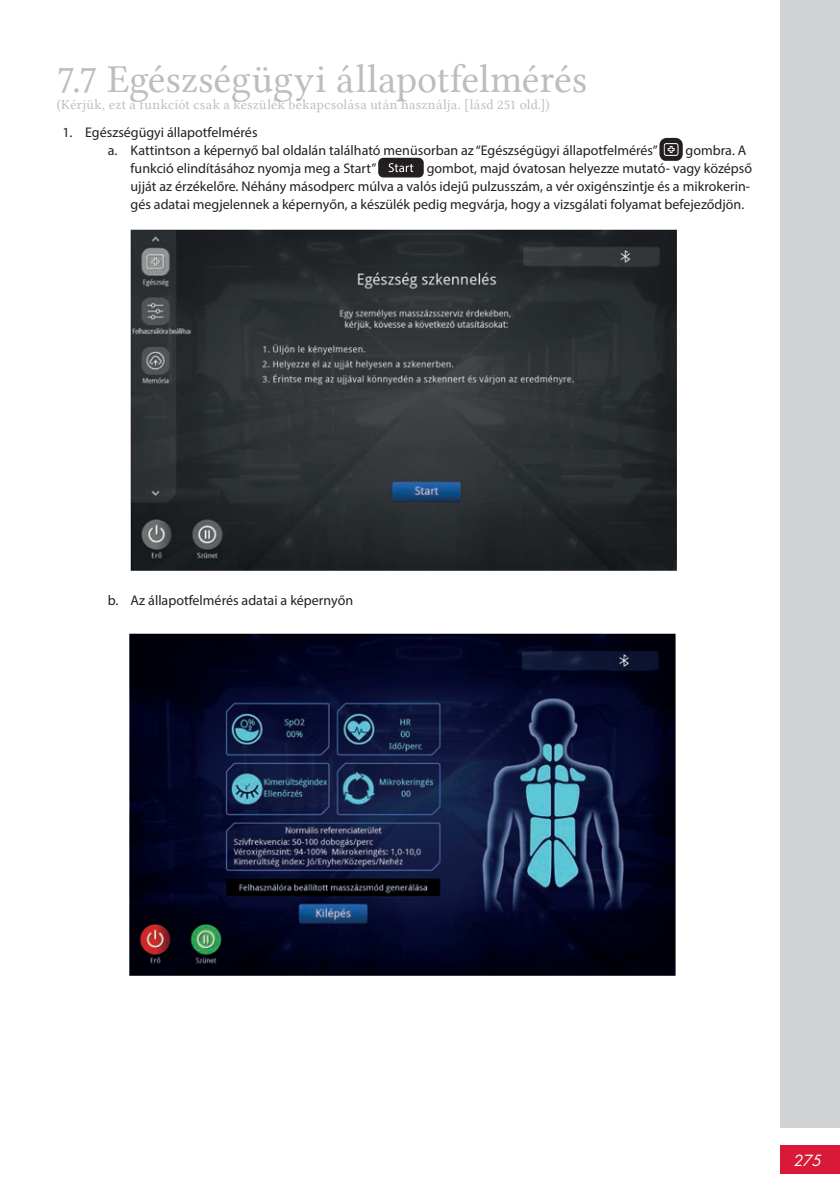
<style>
.page{position:relative;width:840px;height:1191px;background:#fff}
.page>*{position:absolute;margin:0;border:0;box-sizing:border-box;transform-origin:0 0}
.t1{font:40px "Lin Libertine";color:#bcbdc0}
.t2{font:italic 15px "Futura Std";color:#fff}
.t3{font:14px/18px "Myriad Pro";color:#231f20}
.t4{font:14px "Lin Libertine";letter-spacing:.025em;color:#bcbdc0}
</style>
<div class="page">
<div style="left:780px;top:0;width:59px;height:1127px;background:#d1d2d4"></div>
<div style="left:780px;top:1145px;width:59px;height:29px;background:#d91938"></div>
<svg style="left:659px;top:138px;width:23px;height:23px"></svg>
<div style="left:378px;top:158px;width:45px;height:19px;background:#231f20;border-radius:5px"></div>
<svg style="left:388px;top:163px;width:25px;height:9px"></svg>
<img style="left:130px;top:229px;width:546px;height:342px">
<img style="left:130px;top:634px;width:545px;height:341px">
<h1 class="t1" style="left:57px;top:57px;width:532px">7.7 Egészségügyi állapotfelmérés</h1>
<p class="t4" style="left:57px;top:97px;width:494px">(Kérjük, ezt a funkciót csak a készülék bekapcsolása után használja. [lásd 251 old.])</p>
<p class="t3" style="left:108px;top:123px;width:551px;text-indent:-45px">1. Egészségügyi állapotfelmérés<br>a. Kattintson a képernyő bal oldalán található menüsorban az “Egészségügyi állapotfelmérés”</p>
<p class="t3" style="left:685px;top:141px;width:62px">gombra. A</p>
<p class="t3" style="left:130px;top:159px;width:247px">funkció elindításához nyomja meg a Start”</p>
<p class="t3" style="left:130px;top:159px;width:622px;text-indent:296px">gombot, majd óvatosan helyezze mutató- vagy középső ujját az érzékelőre. Néhány másodperc múlva a valós idejű pulzusszám, a vér oxigénszintje és a mikrokerin&shy;gés adatai megjelennek a képernyőn, a készülék pedig megvárja, hogy a vizsgálati folyamat befejeződjön.</p>
<p class="t3" style="left:108px;top:591px;width:247px">b. Az állapotfelmérés adatai a képernyőn</p>
<p class="t2" style="left:793px;top:1150px;width:29px">275</p>
</div>
